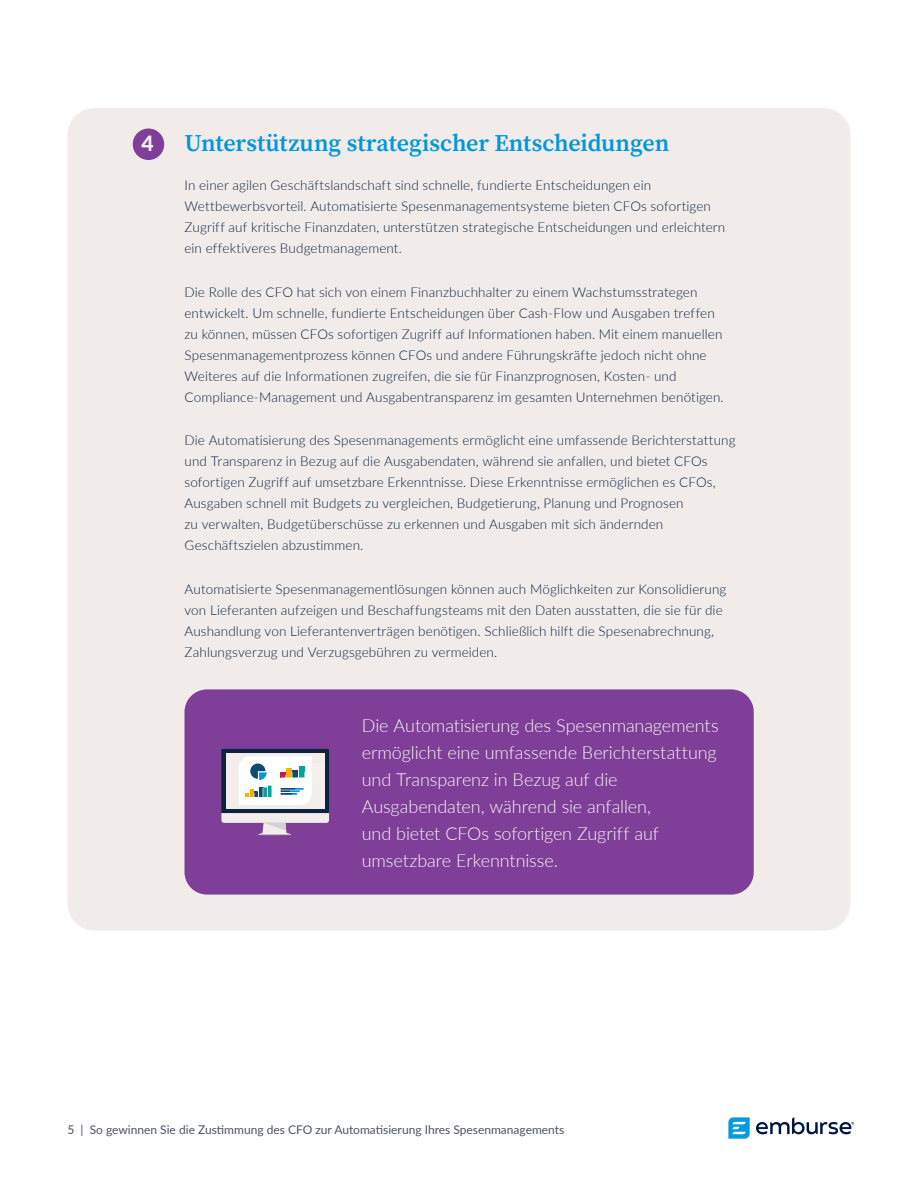
<style>
.page{position:relative;width:918px;height:1188px;background:#fff}
.page>*{position:absolute;margin:0;border:0;box-sizing:border-box;transform-origin:0 0}
.t1{font:600 24px "Source Serif Pro";letter-spacing:-.005em;color:#0097dc}
.t2{font:800 21px "Lato";color:#f7f4f3}
.t3{font:300 18px/27px "Lato";letter-spacing:-.005em;color:#f7f4f3}
.t4{font:300 13.5px/21px "Lato";letter-spacing:.01em;color:#0c2340}
.t5{font:12px "Lato";color:#4a5363}
</style>
<div class="page">
<div style="left:68px;top:108px;width:782px;height:823px;background:#f1ecea;border-radius:27px"></div>
<svg style="left:728px;top:1117px;width:22px;height:22px"></svg>
<svg style="left:756px;top:1117px;width:98px;height:17px"></svg>
<div style="left:184px;top:689px;width:570px;height:206px;background:#7f3f98;border-radius:22px"></div>
<svg style="left:221px;top:749px;width:108px;height:86px"></svg>
<img style="left:227px;top:763px;width:97px;height:46px">
<img style="left:243px;top:772px;width:69px;height:33px">
<div style="left:133px;top:129px;width:31px;height:31px;background:#7f3f98;border-radius:50%"></div>
<h2 class="t2" style="left:142px;top:128px;width:14px">4</h2>
<h1 class="t1" style="left:184px;top:127px;width:486px">Unterstützung strategischer Entscheidungen</h1>
<p class="t4" style="left:184px;top:174px;width:542px">In einer agilen Geschäftslandschaft sind schnelle, fundierte Entscheidungen ein Wettbewerbsvorteil. Automatisierte Spesenmanagementsysteme bieten CFOs sofortigen Zugriff auf kritische Finanzdaten, unterstützen strategische Entscheidungen und erleichtern ein effektiveres Budgetmanagement.</p>
<p class="t4" style="left:184px;top:281px;width:541px">Die Rolle des CFO hat sich von einem Finanzbuchhalter zu einem Wachstumsstrategen entwickelt. Um schnelle, fundierte Entscheidungen über Cash-Flow und Ausgaben treffen zu können, müssen CFOs sofortigen Zugriff auf Informationen haben. Mit einem manuellen Spesenmanagementprozess können CFOs und andere Führungskräfte jedoch nicht ohne Weiteres auf die Informationen zugreifen, die sie für Finanzprognosen, Kosten- und Compliance-Management und Ausgabentransparenz im gesamten Unternehmen benötigen.</p>
<p class="t4" style="left:184px;top:429px;width:553px">Die Automatisierung des Spesenmanagements ermöglicht eine umfassende Berichterstattung und Transparenz in Bezug auf die Ausgabendaten, während sie anfallen, und bietet CFOs sofortigen Zugriff auf umsetzbare Erkenntnisse. Diese Erkenntnisse ermöglichen es CFOs, Ausgaben schnell mit Budgets zu vergleichen, Budgetierung, Planung und Prognosen<br>zu verwalten, Budgetüberschüsse zu erkennen und Ausgaben mit sich ändernden Geschäftszielen abzustimmen.</p>
<p class="t4" style="left:184px;top:578px;width:543px">Automatisierte Spesenmanagementlösungen können auch Möglichkeiten zur Konsolidierung von Lieferanten aufzeigen und Beschaffungsteams mit den Daten ausstatten, die sie für die Aushandlung von Lieferantenverträgen benötigen. Schließlich hilft die Spesenabrechnung, Zahlungsverzug und Verzugsgebühren zu vermeiden.</p>
<h3 class="t3" style="left:362px;top:711px;width:358px">Die Automatisierung des Spesenmanagements ermöglicht eine umfassende Berichterstattung und Transparenz in Bezug auf die Ausgabendaten, während sie anfallen,<br>und bietet CFOs sofortigen Zugriff auf umsetzbare Erkenntnisse.</h3>
<p class="t5" style="left:68px;top:1121px;width:498px">5 | So gewinnen Sie die Zustimmung des CFO zur Automatisierung Ihres Spesenmanagements</p>
</div>
